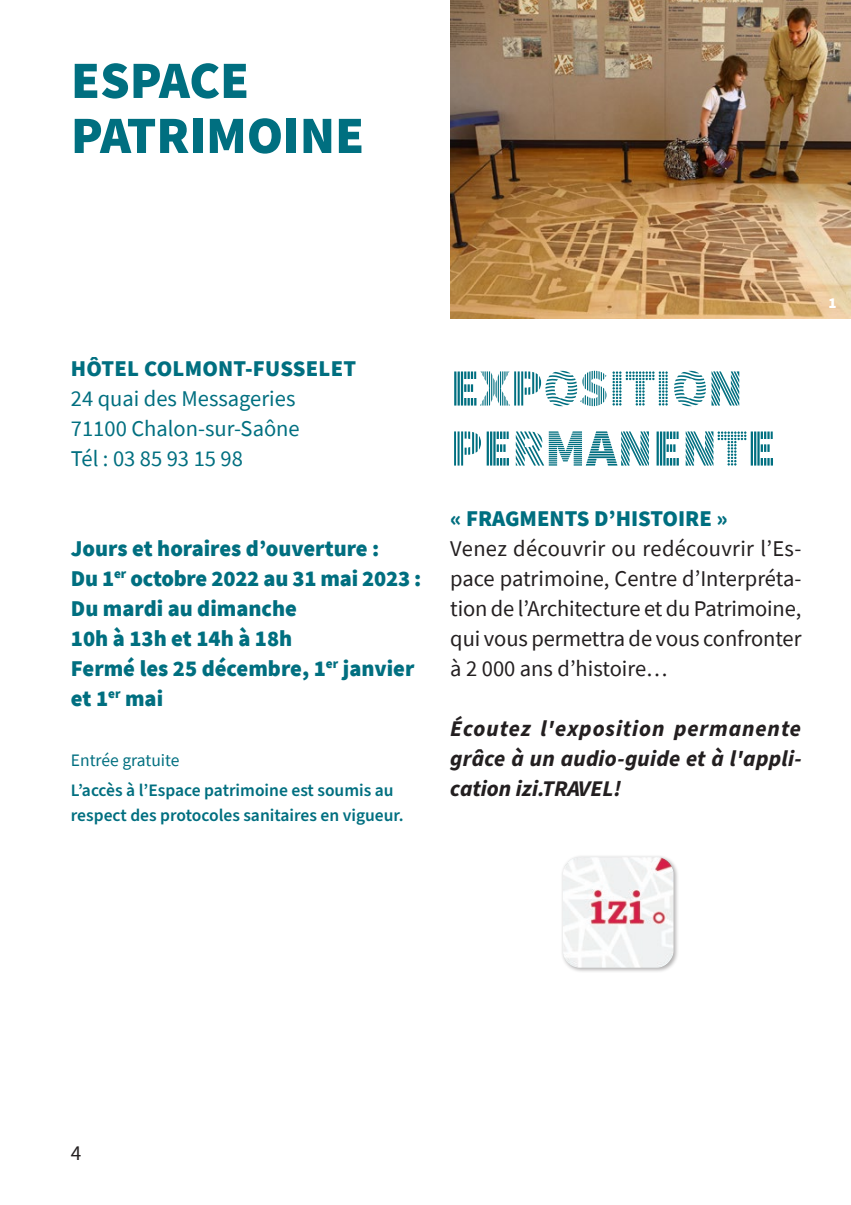
<style>
.page{position:relative;width:851px;height:1205px;background:#fff}
.page>*{position:absolute;margin:0;border:0;box-sizing:border-box;transform-origin:0 0}
.t1{font:900 52.5px/60px "Source Sans Pro DISPLAYV2";color:#006f80}
.t2{font:900 52.5px/55px "Source Sans Pro";color:#006f80}
.t3{font:900 22.5px/30px "Source Sans Pro";color:#006f80}
.t4{font:22.5px/30px "Source Sans Pro";letter-spacing:-.005em;color:#231f20;text-align:justify}
.t5{font:italic 700 22.5px/30px "Source Sans Pro";letter-spacing:.01em;color:#231f20;text-align:justify}
.t6{font:22.5px/30px "Source Sans Pro";color:#006f80}
.t7{font:21.25px "Source Sans Pro";color:#231f20}
.t8{font:600 17.5px/25px "Source Sans Pro";color:#006f80}
.t9{font:17.5px "Source Sans Pro";color:#006f80}
.t10{font:900 15px "Source Sans Pro";color:#fff}
</style>
<div class="page">
<div style="left:560px;top:854px;width:118px;height:119px;background:#231f20;opacity:.35"></div>
<img style="left:562px;top:857px;width:111px;height:111px">
<img style="left:450px;top:0;width:400px;height:318px">
<h1 class="t2" style="left:71px;top:52px;width:295px">ESPACE<br>PATRIMOINE</h1>
<p class="t3" style="left:71px;top:353px;width:287px">HÔTEL COLMONT-FUSSELET</p>
<p class="t6" style="left:71px;top:383px;width:230px">24 quai des Messageries<br>71100 Chalon-sur-Saône<br>Tél : 03 85 93 15 98</p>
<p class="t3" style="left:71px;top:533px;width:352px">Jours et horaires d’ouverture :<br>Du 1<sup>er</sup> octobre 2022 au 31 mai 2023 :<br>Du mardi au dimanche<br>10h à 13h et 14h à 18h<br>Fermé les 25 décembre, 1<sup>er</sup> janvier et 1<sup>er</sup> mai</p>
<p class="t9" style="left:71px;top:749px;width:110px">Entrée gratuite</p>
<p class="t8" style="left:71px;top:778px;width:334px">L’accès à l’Espace patrimoine est soumis au respect des protocoles sanitaires en vigueur.</p>
<h1 class="t1" style="left:450px;top:360px;width:327px">EXPOSITION<br>PERMANENTE</h1>
<p class="t3" style="left:450px;top:503px;width:279px">« FRAGMENTS D’HISTOIRE »</p>
<p class="t4" style="left:450px;top:533px;width:352px">Venez découvrir ou redécouvrir l’Es&shy;pace patrimoine, Centre d’Interpréta&shy;tion de l’Architecture et du Patrimoine, qui vous permettra de vous confronter à 2 000 ans d’histoire…</p>
<p class="t5" style="left:450px;top:714px;width:353px">Écoutez l'exposition permanente grâce à un audio-guide et à l'appli&shy;cation izi.TRAVEL!</p>
<p class="t10" style="left:828px;top:292px;width:10px">1</p>
<p class="t7" style="left:71px;top:1139px;width:12px">4</p>
</div>
